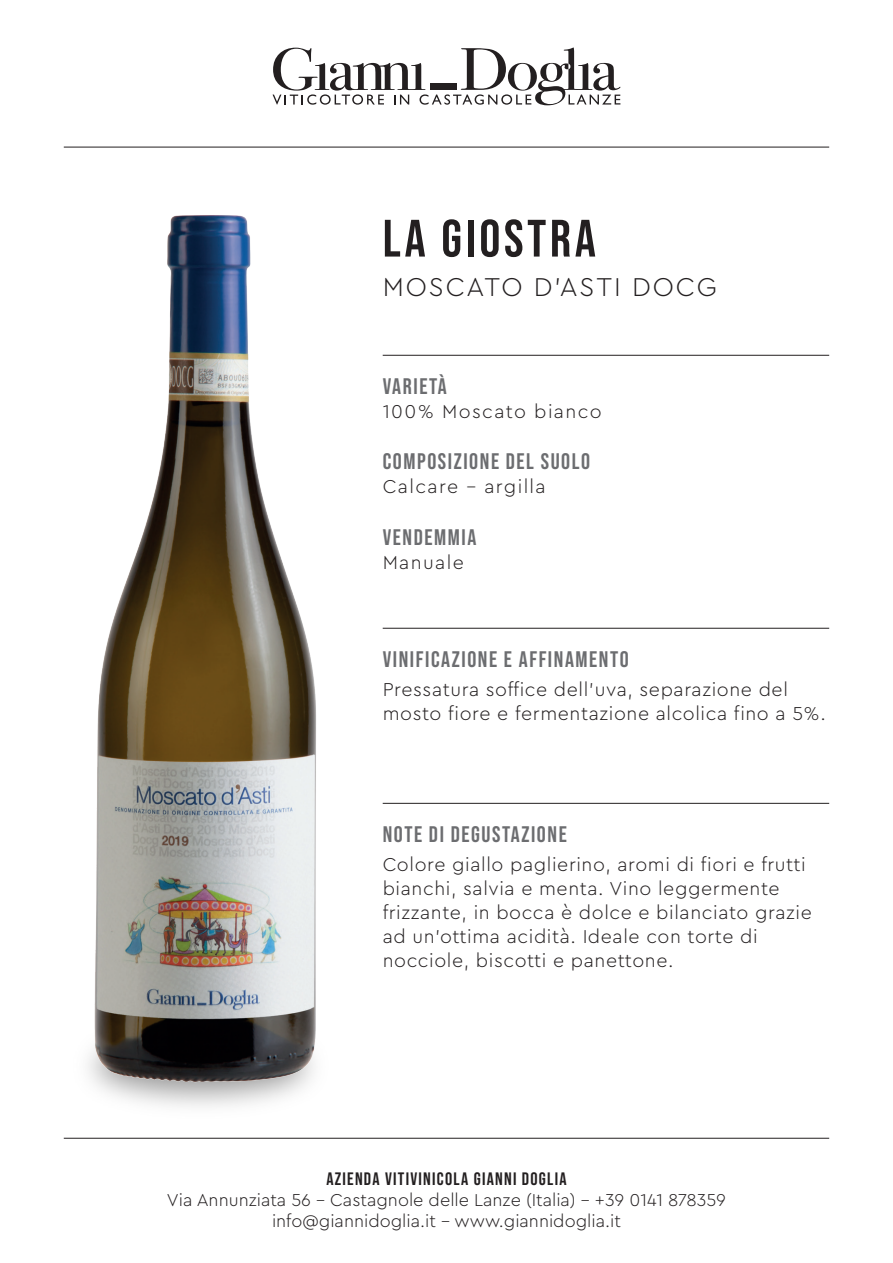
<style>
.page{position:relative;width:893px;height:1263px;background:#fff}
.page>*{position:absolute;margin:0;border:0;box-sizing:border-box;transform-origin:0 0}
.t1{font:700 52.5px "Bebas Neue Pro";letter-spacing:.07em;color:#231f20}
.t2{font:300 27px "Cera Pro";letter-spacing:.07em;color:#231f20}
.t3{font:700 22.5px "Bebas Neue Pro";letter-spacing:.07em;color:#6c6d70}
.t4{font:300 19.5px/24px "Cera Pro";letter-spacing:.03em;color:#231f20}
.t5{font:300 19.5px "Cera Pro";letter-spacing:.07em;color:#231f20}
.t6{font:300 18px/21px "Cera Pro";color:#231f20;text-align:center}
.t7{font:700 18px "Bebas Neue Pro";letter-spacing:.07em;color:#231f20}
</style>
<div class="page">
<svg style="left:273px;top:47px;width:347px;height:58px"></svg>
<hr style="left:64px;top:147px;width:765px;height:1px;background:#231f20">
<hr style="left:64px;top:1138px;width:765px;height:1px;background:#231f20">
<hr style="left:383px;top:355px;width:446px;height:1px;background:#231f20">
<hr style="left:383px;top:628px;width:446px;height:1px;background:#231f20">
<hr style="left:383px;top:803px;width:446px;height:1px;background:#231f20">
<img style="left:63px;top:1096px;width:288px;height:43px">
<img style="left:88px;top:215px;width:228px;height:881px">
<p class="t1" style="left:383px;top:208px;width:215px">LA GIOSTRA</p>
<p class="t2" style="left:383px;top:269px;width:336px">MOSCATO D’ASTI DOCG</p>
<p class="t3" style="left:383px;top:373px;width:66px">VARIETÀ</p>
<p class="t5" style="left:383px;top:398px;width:220px">100% Moscato bianco</p>
<p class="t3" style="left:383px;top:449px;width:209px">COMPOSIZIONE DEL SUOLO</p>
<p class="t5" style="left:383px;top:474px;width:165px">Calcare - argilla</p>
<p class="t3" style="left:383px;top:524px;width:95px">VENDEMMIA</p>
<p class="t5" style="left:383px;top:549px;width:83px">Manuale</p>
<p class="t3" style="left:383px;top:647px;width:248px">VINIFICAZIONE E AFFINAMENTO</p>
<p class="t4" style="left:383px;top:676px;width:445px">Pressatura soffice dell’uva, separazione del mosto fiore e fermentazione alcolica fino a 5%.</p>
<p class="t3" style="left:383px;top:822px;width:186px">NOTE DI DEGUSTAZIONE</p>
<p class="t4" style="left:383px;top:851px;width:431px">Colore giallo paglierino, aromi di fiori e frutti bianchi, salvia e menta. Vino leggermente frizzante, in bocca è dolce e bilanciato grazie ad un’ottima acidità. Ideale con torte di nocciole, biscotti e panettone.</p>
<p class="t7" style="left:326px;top:1168px;width:242px">AZIENDA VITIVINICOLA GIANNI DOGLIA</p>
<p class="t6" style="left:167px;top:1188px;width:560px">Via Annunziata 56 - Castagnole delle Lanze (Italia) - +39 0141 878359 info@giannidoglia.it - www.giannidoglia.it</p>
</div>
